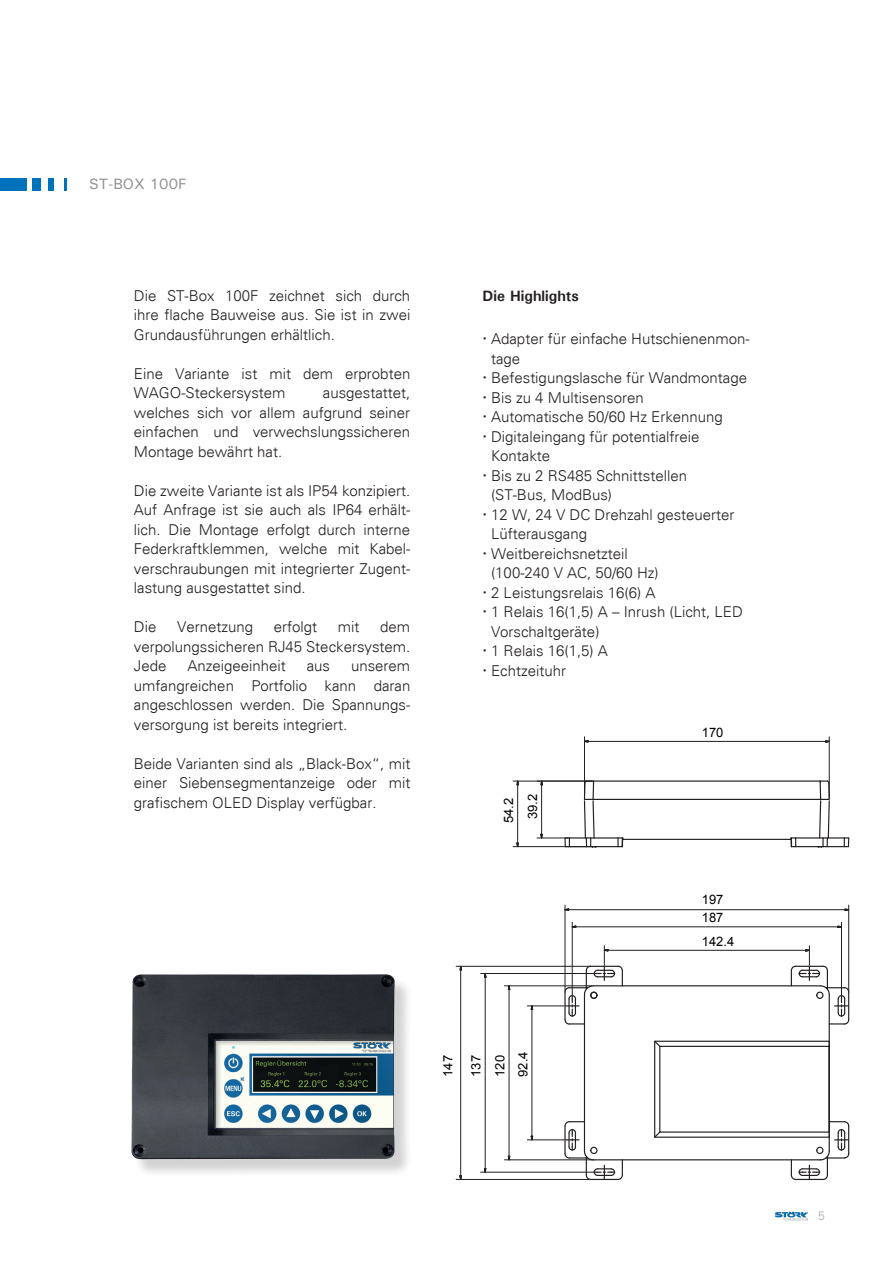
<style>
.page{position:relative;width:893px;height:1263px;background:#fff}
.page>*{position:absolute;margin:0;border:0;box-sizing:border-box;transform-origin:0 0}
.t1{font:300 15px/19.5px "Univers";color:#231f20}
.Zwischenüberschrift{font:700 15px "Univers";color:#231f20}
.Überschriften{font:500 15px "Univers";color:#939598}
.t2{font:13.05px/23.4px "Arial";color:#000}
.t3{font:12.9px/23.4px "Arial";color:#000;text-align:center}
.Seitenzahl_rechts{font:300 12px "Univers";color:#a8a9ad}
</style>
<div class="page">
<div style="left:0;top:179px;width:27px;height:12px;background:#0072bc"></div>
<div style="left:32px;top:179px;width:8px;height:12px;background:#0072bc"></div>
<div style="left:48px;top:179px;width:6px;height:12px;background:#0072bc"></div>
<svg style="left:64px;top:179px;width:3px;height:12px"></svg>
<svg style="left:775px;top:1212px;width:33px;height:8px"></svg>
<hr style="left:623px;top:839px;width:168px;height:1px;background:#231f20">
<hr style="left:593px;top:780px;width:227px;height:2px;background:#231f20">
<hr style="left:593px;top:799px;width:228px;height:1px;background:#231f20">
<svg style="left:564px;top:780px;width:60px;height:68px"></svg>
<svg style="left:790px;top:780px;width:59px;height:68px"></svg>
<hr style="left:593px;top:1159px;width:227px;height:1px;background:#231f20">
<hr style="left:584px;top:994px;width:1px;height:157px;background:#231f20">
<hr style="left:593px;top:985px;width:228px;height:1px;background:#231f20">
<hr style="left:829px;top:994px;width:1px;height:157px;background:#231f20">
<svg style="left:790px;top:1121px;width:60px;height:59px"></svg>
<svg style="left:564px;top:1120px;width:59px;height:60px"></svg>
<div style="left:654px;top:1041px;width:176px;height:97px;border:1px solid #231f20"></div>
<div style="left:659px;top:1046px;width:171px;height:87px;border:1px solid #231f20"></div>
<svg style="left:654px;top:1040px;width:7px;height:8px"></svg>
<svg style="left:654px;top:1130px;width:7px;height:8px"></svg>
<hr style="left:588px;top:741px;width:238px;height:1px;background:#231f20">
<hr style="left:829px;top:737px;width:1px;height:61px;background:#231f20">
<hr style="left:584px;top:737px;width:1px;height:61px;background:#231f20">
<svg style="left:516px;top:780px;width:3px;height:5px"></svg>
<svg style="left:516px;top:837px;width:3px;height:11px"></svg>
<hr style="left:517px;top:785px;width:1px;height:58px;background:#231f20">
<hr style="left:513px;top:846px;width:76px;height:1px;background:#231f20">
<hr style="left:513px;top:781px;width:79px;height:1px;background:#231f20">
<svg style="left:540px;top:780px;width:3px;height:5px"></svg>
<svg style="left:540px;top:828px;width:3px;height:10px"></svg>
<hr style="left:541px;top:785px;width:1px;height:49px;background:#231f20">
<hr style="left:537px;top:838px;width:31px;height:1px;background:#231f20">
<hr style="left:537px;top:781px;width:55px;height:1px;background:#231f20">
<svg style="left:564px;top:908px;width:5px;height:3px"></svg>
<svg style="left:844px;top:908px;width:6px;height:3px"></svg>
<hr style="left:569px;top:909px;width:276px;height:1px;background:#231f20">
<hr style="left:848px;top:905px;width:1px;height:86px;background:#231f20">
<hr style="left:565px;top:905px;width:1px;height:86px;background:#231f20">
<hr style="left:608px;top:950px;width:198px;height:1px;background:#231f20">
<svg style="left:790px;top:946px;width:60px;height:79px"></svg>
<svg style="left:564px;top:946px;width:59px;height:79px"></svg>
<hr style="left:576px;top:926px;width:262px;height:1px;background:#231f20">
<hr style="left:841px;top:922px;width:1px;height:73px;background:#231f20">
<hr style="left:572px;top:922px;width:1px;height:73px;background:#231f20">
<svg style="left:484px;top:1162px;width:3px;height:10px"></svg>
<hr style="left:485px;top:977px;width:1px;height:191px;background:#231f20">
<hr style="left:481px;top:973px;width:113px;height:1px;background:#231f20">
<hr style="left:481px;top:1172px;width:113px;height:1px;background:#231f20">
<svg style="left:459px;top:965px;width:3px;height:5px"></svg>
<svg style="left:459px;top:1170px;width:3px;height:9px"></svg>
<hr style="left:460px;top:970px;width:1px;height:206px;background:#231f20">
<hr style="left:456px;top:966px;width:133px;height:1px;background:#231f20">
<hr style="left:456px;top:1179px;width:133px;height:1px;background:#231f20">
<svg style="left:530px;top:1130px;width:3px;height:11px"></svg>
<hr style="left:532px;top:1009px;width:1px;height:127px;background:#231f20">
<hr style="left:527px;top:1005px;width:37px;height:1px;background:#231f20">
<hr style="left:527px;top:1139px;width:37px;height:1px;background:#231f20">
<svg style="left:508px;top:1150px;width:2px;height:11px"></svg>
<hr style="left:509px;top:989px;width:1px;height:167px;background:#231f20">
<hr style="left:504px;top:985px;width:88px;height:1px;background:#231f20">
<hr style="left:504px;top:1159px;width:88px;height:1px;background:#231f20">
<img style="left:131px;top:974px;width:277px;height:199px">
<p class="Überschriften" style="left:89px;top:174px;width:99px">ST-BOX 100F</p>
<p class="t1" style="left:134px;top:286px;width:278px;text-align:justify">Die ST-Box 100F zeichnet sich durch ihre flache Bauweise aus. Sie ist in zwei Grundausführungen erhältlich.</p>
<p class="t1" style="left:134px;top:364px;width:278px">Eine Variante ist mit dem erprobten<br>WAGO-Steckersystem</p>
<p class="t1" style="left:134px;top:383px;width:278px;text-align:justify;text-indent:189px">ausgestattet, welches sich vor allem aufgrund seiner einfachen und verwechslungssicheren Montage bewährt hat.</p>
<p class="t1" style="left:134px;top:481px;width:278px;text-align:justify">Die zweite Variante ist als IP54 konzipiert.<br>Auf Anfrage ist sie auch als IP64 erhält&shy;lich. Die Montage erfolgt durch interne Federkraftklemmen, welche mit Kabel&shy;verschraubungen mit integrierter Zugent&shy;lastung ausgestattet sind.</p>
<p class="t1" style="left:134px;top:617px;width:24px">Die</p>
<p class="t1" style="left:177px;top:617px;width:77px">Vernetzung</p>
<p class="t1" style="left:274px;top:617px;width:45px">erfolgt</p>
<p class="t1" style="left:338px;top:617px;width:23px">mit</p>
<p class="t1" style="left:134px;top:617px;width:278px;text-align:justify;text-indent:246px">dem verpolungssicheren RJ45 Steckersystem.<br>Jede</p>
<p class="t1" style="left:187px;top:656px;width:100px">Anzeigeeinheit</p>
<p class="t1" style="left:307px;top:656px;width:25px">aus</p>
<p class="t1" style="left:134px;top:656px;width:278px;text-align:justify;text-indent:217px">unserem umfangreichen Portfolio kann daran angeschlossen werden. Die Spannungs&shy;versorgung ist bereits integriert.</p>
<p class="t1" style="left:134px;top:754px;width:278px;text-align:justify">Beide Varianten sind als „Black-Box“, mit einer Siebensegmentanzeige oder mit grafischem OLED Display verfügbar.</p>
<p class="Zwischenüberschrift" style="left:483px;top:286px;width:98px">Die Highlights</p>
<p class="t1" style="left:491px;top:329px;width:260px">Adapter für einfache Hutschienenmon&shy;tage</p>
<p class="t1" style="left:491px;top:368px;width:257px">Befestigungslasche für Wandmontage</p>
<p class="t1" style="left:491px;top:387px;width:154px">Bis zu 4 Multisensoren</p>
<p class="t1" style="left:491px;top:407px;width:233px">Automatische 50/60 Hz Erkennung</p>
<p class="t1" style="left:491px;top:426px;width:210px">Digitaleingang für potentialfreie<br>Kontakte</p>
<p class="t1" style="left:491px;top:465px;width:197px">Bis zu 2 RS485 Schnittstellen (ST-Bus, ModBus)</p>
<p class="t1" style="left:491px;top:504px;width:245px">12 W, 24 V DC Drehzahl gesteuerter<br>Lüfterausgang</p>
<p class="t1" style="left:491px;top:543px;width:169px">Weitbereichsnetzteil (100-240 V AC, 50/60 Hz)</p>
<p class="t1" style="left:491px;top:582px;width:166px">2 Leistungsrelais 16(6) A</p>
<p class="t1" style="left:491px;top:602px;width:253px">1 Relais 16(1,5) A – Inrush (Licht, LED<br>Vorschaltgeräte)</p>
<p class="t1" style="left:491px;top:641px;width:118px">1 Relais 16(1,5) A</p>
<p class="t1" style="left:491px;top:660px;width:76px">Echtzeituhr</p>
<p class="t3" style="left:497px;top:823px;width:31px;line-height:24.2px;rotate:-90deg">54.2<br>39.2</p>
<p class="t2" style="left:702px;top:721px;width:23px">170</p>
<p class="t2" style="left:702px;top:887px;width:23px">197</p>
<p class="t2" style="left:702px;top:906px;width:34px">187<br>142.4</p>
<p class="t3" style="left:436px;top:1077px;width:23px;rotate:-90deg">147</p>
<p class="t3" style="left:464px;top:1077px;width:27px;text-align:left;rotate:-90deg">137<br>120<br>92.4</p>
<p class="Seitenzahl_rechts" style="left:818px;top:1209px;width:8px">5</p>
</div>
